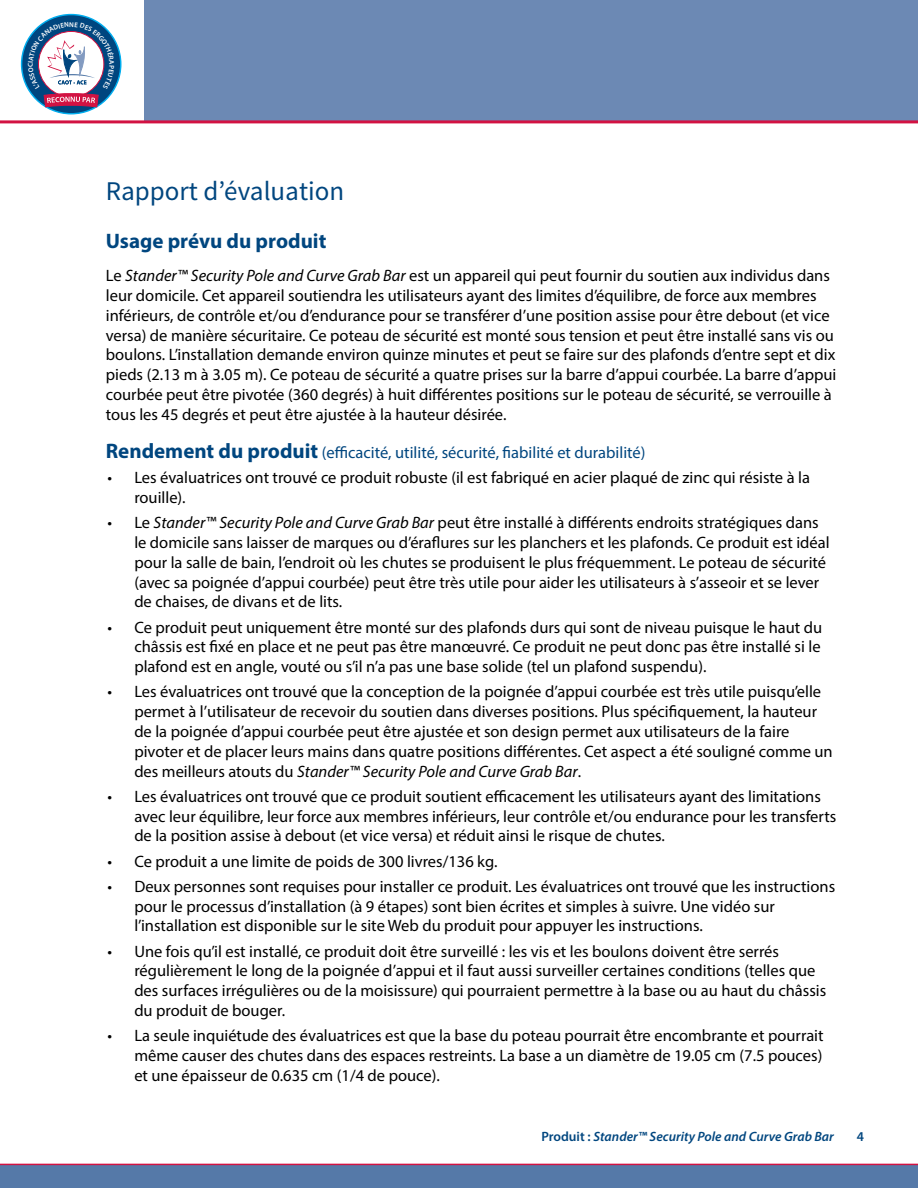
<style>
.page{position:relative;width:918px;height:1188px;background:#fff}
.page>*{position:absolute;margin:0;border:0;box-sizing:border-box;transform-origin:0 0}
.Header_18_pt{font:27px "Source Sans Pro";color:#00467f}
.Subheading_14_pt_bol{font:700 21px "Myriad Pro";color:#00467f}
.Bullets{font:16.5px/19.8px "Myriad Pro";color:#000}
.Body_text_FIRST{font:16.5px/19.8px "Myriad Pro";color:#000}
.Subheading_14_pt_bol-2{font:16.5px "Myriad Pro";color:#00467f}
.t1{font:italic 600 13.5px "Myriad Pro";color:#00467f}
.t2{font:600 13.5px "Myriad Pro";color:#00467f}
.s1{font-style:italic}
.s2{font-weight:700;font-size:21px}
.s3{font-style:normal}
</style>
<div class="page">
<div style="left:145px;top:0;width:773px;height:122px;background:#6c89b4"></div>
<div style="left:0;top:1164px;width:918px;height:24px;background:#5579a8"></div>
<hr style="left:0;top:1164px;width:918px;height:1px;background:#d21242">
<hr style="left:0;top:120px;width:918px;height:3px;background:#d21242">
<svg style="left:22px;top:15px;width:99px;height:99px"></svg>
<svg style="left:28px;top:22px;width:86px;height:99px"></svg>
<p class="Header_18_pt" style="left:106px;top:174px;width:240px">Rapport d’évaluation</p>
<p class="Subheading_14_pt_bol" style="left:106px;top:228px;width:222px">Usage prévu du produit</p>
<p class="Body_text_FIRST" style="left:106px;top:266px;width:732px">Le <span class="s1">Stander™ Security Pole and Curve Grab Bar</span> est un appareil qui peut fournir du soutien aux individus dans leur domicile. Cet appareil soutiendra les utilisateurs ayant des limites d’équilibre, de force aux membres inférieurs, de contrôle et/ou d’endurance pour se transférer d’une position assise pour être debout (et vice versa) de manière sécuritaire. Ce poteau de sécurité est monté sous tension et peut être installé sans vis ou boulons. L’installation demande environ quinze minutes et peut se faire sur des plafonds d’entre sept et dix pieds (2.13 m à 3.05 m). Ce poteau de sécurité a quatre prises sur la barre d’appui courbée. La barre d’appui courbée peut être pivotée (360 degrés) à huit différentes positions sur le poteau de sécurité, se verrouille à tous les 45 degrés et peut être ajustée à la hauteur désirée.</p>
<p class="Subheading_14_pt_bol-2" style="left:106px;top:442px;width:541px"><span class="s2">Rendement du produit</span> (efficacité, utilité, sécurité, fiabilité et durabilité)</p>
<p class="Bullets" style="left:134px;top:468px;width:677px;text-indent:-27px">• Les évaluatrices ont trouvé ce produit robuste (il est fabriqué en acier plaqué de zinc qui résiste à la rouille).</p>
<p class="Bullets" style="left:134px;top:513px;width:697px;text-indent:-27px">• Le <span class="s1">Stander™ Security Pole and Curve Grab Bar</span> peut être installé à différents endroits stratégiques dans le domicile sans laisser de marques ou d’éraflures sur les planchers et les plafonds. Ce produit est idéal pour la salle de bain, l’endroit où les chutes se produisent le plus fréquemment. Le poteau de sécurité (avec sa poignée d’appui courbée) peut être très utile pour aider les utilisateurs à s’asseoir et se lever de chaises, de divans et de lits.</p>
<p class="Bullets" style="left:134px;top:617px;width:689px;text-align:justify;text-indent:-27px">• Ce produit peut uniquement être monté sur des plafonds durs qui sont de niveau puisque le haut du châssis est fixé en place et ne peut pas être manœuvré. Ce produit ne peut donc pas être installé si le plafond est en angle, vouté ou s’il n’a pas une base solide (tel un plafond suspendu).</p>
<p class="Bullets" style="left:134px;top:682px;width:700px;text-indent:-27px">• Les évaluatrices ont trouvé que la conception de la poignée d’appui courbée est très utile puisqu’elle permet à l’utilisateur de recevoir du soutien dans diverses positions. Plus spécifiquement, la hauteur de la poignée d’appui courbée peut être ajustée et son design permet aux utilisateurs de la faire pivoter et de placer leurs mains dans quatre positions différentes. Cet aspect a été souligné comme un des meilleurs atouts du <span class="s1">Stander™ Security Pole and Curve Grab Bar</span>.</p>
<p class="Bullets" style="left:134px;top:786px;width:704px;text-indent:-27px">• Les évaluatrices ont trouvé que ce produit soutient efficacement les utilisateurs ayant des limitations avec leur équilibre, leur force aux membres inférieurs, leur contrôle et/ou endurance pour les transferts de la position assise à debout (et vice versa) et réduit ainsi le risque de chutes.</p>
<p class="Bullets" style="left:107px;top:851px;width:392px">• Ce produit a une limite de poids de 300 livres/136 kg.</p>
<p class="Bullets" style="left:134px;top:876px;width:702px;text-indent:-27px">• Deux personnes sont requises pour installer ce produit. Les évaluatrices ont trouvé que les instructions pour le processus d’installation (à 9 étapes) sont bien écrites et simples à suivre. Une vidéo sur l’installation est disponible sur le site Web du produit pour appuyer les instructions.</p>
<p class="Bullets" style="left:134px;top:941px;width:694px;text-indent:-27px">• Une fois qu’il est installé, ce produit doit être surveillé : les vis et les boulons doivent être serrés régulièrement le long de la poignée d’appui et il faut aussi surveiller certaines conditions (telles que des surfaces irrégulières ou de la moisissure) qui pourraient permettre à la base ou au haut du châssis du produit de bouger.</p>
<p class="Bullets" style="left:134px;top:1026px;width:691px;text-align:justify;text-indent:-27px">• La seule inquiétude des évaluatrices est que la base du poteau pourrait être encombrante et pourrait même causer des chutes dans des espaces restreints. La base a un diamètre de 19.05 cm (7.5 pouces) et une épaisseur de 0.635 cm (1/4 de pouce).</p>
<p class="t1" style="left:541px;top:1128px;width:294px"><span class="s3">Produit :</span> Stander™ Security Pole and Curve Grab Bar</p>
<p class="t2" style="left:857px;top:1128px;width:9px">4</p>
</div>
